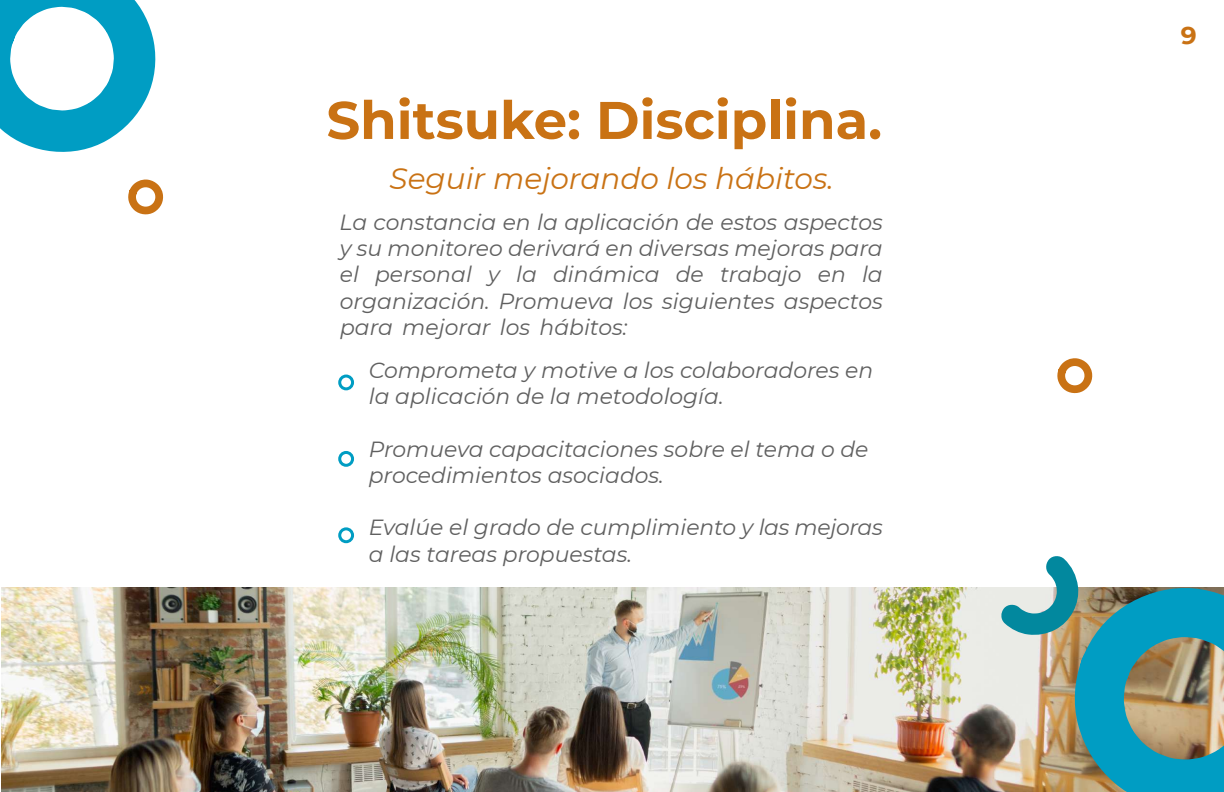
<style>
.page{position:relative;width:1224px;height:792px;background:#fff}
.page>*{position:absolute;margin:0;border:0;box-sizing:border-box;transform-origin:0 0}
.t1{font:700 52.9px "Montserrat";color:#c97214}
.t2{font:italic 29.5px "Montserrat";color:#c97214}
.t3{font:700 24.2px "Montserrat";color:#c97214}
.t4{font:italic 21.9px/26.3px "Montserrat";color:#606060}
</style>
<div class="page">
<svg style="left:0;top:0;width:156px;height:152px"></svg>
<svg style="left:128px;top:179px;width:35px;height:36px"></svg>
<svg style="left:1057px;top:358px;width:36px;height:36px"></svg>
<div style="left:338px;top:375px;width:16px;height:15px;border:3px solid #009dc3;border-radius:50%"></div>
<div style="left:338px;top:451px;width:16px;height:16px;border:3px solid #009dc3;border-radius:50%"></div>
<div style="left:338px;top:527px;width:16px;height:16px;border:3px solid #009dc3;border-radius:50%"></div>
<img style="left:1px;top:588px;width:999px;height:204px">
<img style="left:1000px;top:556px;width:224px;height:236px">
<h1 class="t1" style="left:326px;top:82px;width:557px">Shitsuke: Disciplina.</h1>
<h2 class="t2" style="left:390px;top:158px;width:446px">Seguir mejorando los hábitos.</h2>
<p class="t4" style="left:340px;top:208px;width:545px;text-align:justify">La constancia en la aplicación de estos aspectos y su monitoreo derivará en diversas mejoras para el personal y la dinámica de trabajo en la organización. Promueva los siguientes aspectos para mejorar los hábitos:</p>
<p class="t4" style="left:369px;top:356px;width:506px">Comprometa y motive a los colaboradores en la aplicación de la metodología.</p>
<p class="t4" style="left:369px;top:435px;width:501px">Promueva capacitaciones sobre el tema o de procedimientos asociados.</p>
<p class="t4" style="left:369px;top:514px;width:516px">Evalúe el grado de cumplimiento y las mejoras a las tareas propuestas.</p>
<p class="t3" style="left:1181px;top:18px;width:17px">9</p>
</div>
